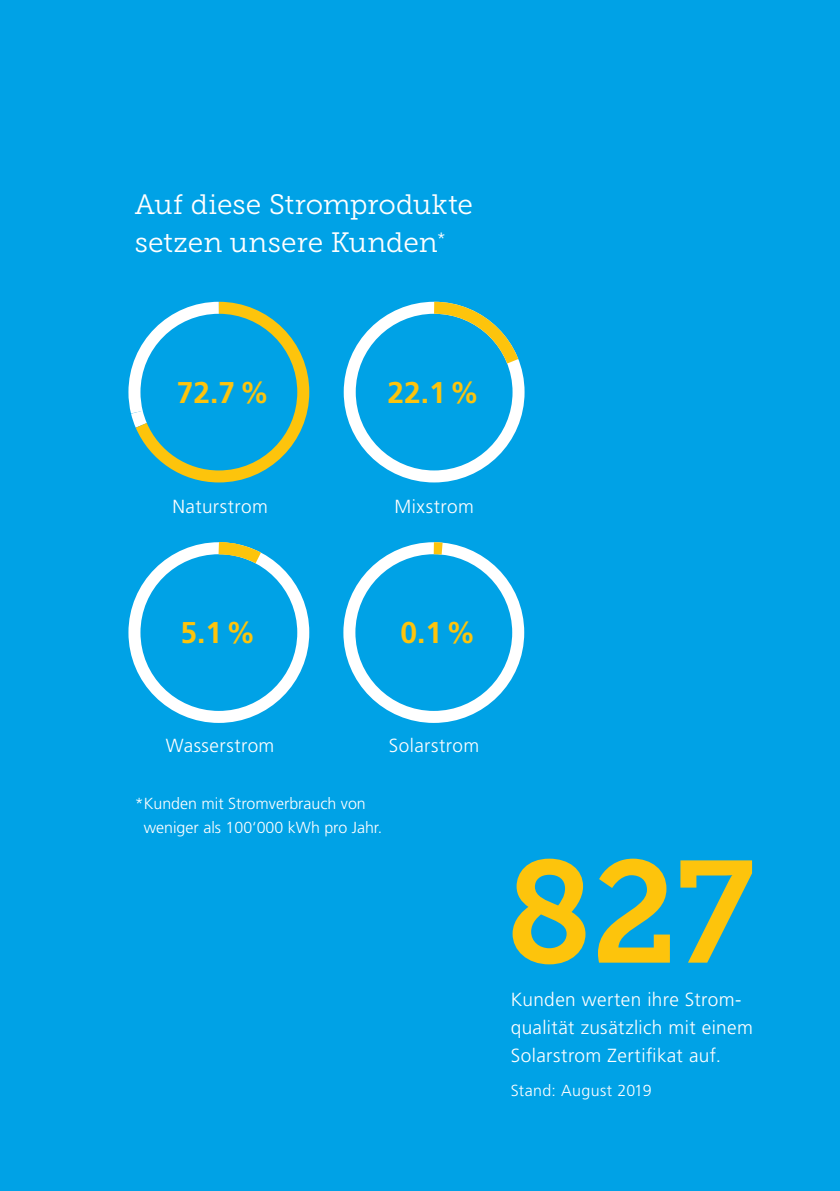
<style>
.page{position:relative;width:840px;height:1191px;background:#fff}
.page>*{position:absolute;margin:0;border:0;box-sizing:border-box;transform-origin:0 0}
.t1{font:144px "Museo Slab 700";color:#fdc40c}
.t2{font:700 30px "Frutiger LT Std";color:#fdc40c}
.t3{font:28px/38px "Museo Slab 300";color:#fff}
.t4{font:300 19px/28px "Frutiger LT Std";letter-spacing:.02em;color:#fff}
.t5{font:300 16px/24px "Frutiger LT Std";color:#fff}
.t6{font:300 16px "Frutiger LT Std";letter-spacing:.025em;color:#fff}
</style>
<div class="page">
<div style="left:0;top:0;width:839px;height:1191px;background:#00a2e6"></div>
<div style="left:343px;top:542px;width:181px;height:181px;border:12px solid #fff;border-radius:50%"></div>
<div style="left:128px;top:542px;width:181px;height:181px;border:12px solid #fff;border-radius:50%"></div>
<div style="left:343px;top:302px;width:181px;height:180px;border:12px solid #fff;border-radius:50%"></div>
<svg style="left:422px;top:301px;width:102px;height:76px"></svg>
<svg style="left:421px;top:542px;width:34px;height:16px"></svg>
<svg style="left:207px;top:542px;width:67px;height:32px"></svg>
<svg style="left:128px;top:301px;width:182px;height:182px"></svg>
<h3 class="t3" style="left:135px;top:185px;width:339px">Auf diese Stromprodukte setzen unsere Kunden<sup>*</sup></h3>
<h2 class="t2" style="left:177px;top:374px;width:94px">72.7%</h2>
<p class="t4" style="left:172px;top:493px;width:97px">Naturstrom</p>
<h2 class="t2" style="left:387px;top:374px;width:94px">22.1%</h2>
<p class="t4" style="left:394px;top:493px;width:81px">Mixstrom</p>
<h2 class="t2" style="left:180px;top:615px;width:77px">5.1%</h2>
<h2 class="t2" style="left:400px;top:615px;width:77px">0.1%</h2>
<p class="t4" style="left:166px;top:732px;width:110px">Wasserstrom</p>
<p class="t4" style="left:389px;top:732px;width:92px">Solarstrom</p>
<p class="t5" style="left:144px;top:792px;width:240px;text-indent:-9px">*Kunden mit Stromverbrauch von weniger als 100‘000 kWh pro Jahr.</p>
<h1 class="t1" style="left:505px;top:831px;width:250px">827</h1>
<p class="t4" style="left:510px;top:986px;width:243px">Kunden werten ihre Strom&shy;qualität zusätzlich mit einem<br>Solarstrom Zertifikat auf.</p>
<p class="t6" style="left:510px;top:1081px;width:142px">Stand: August 2019</p>
</div>
